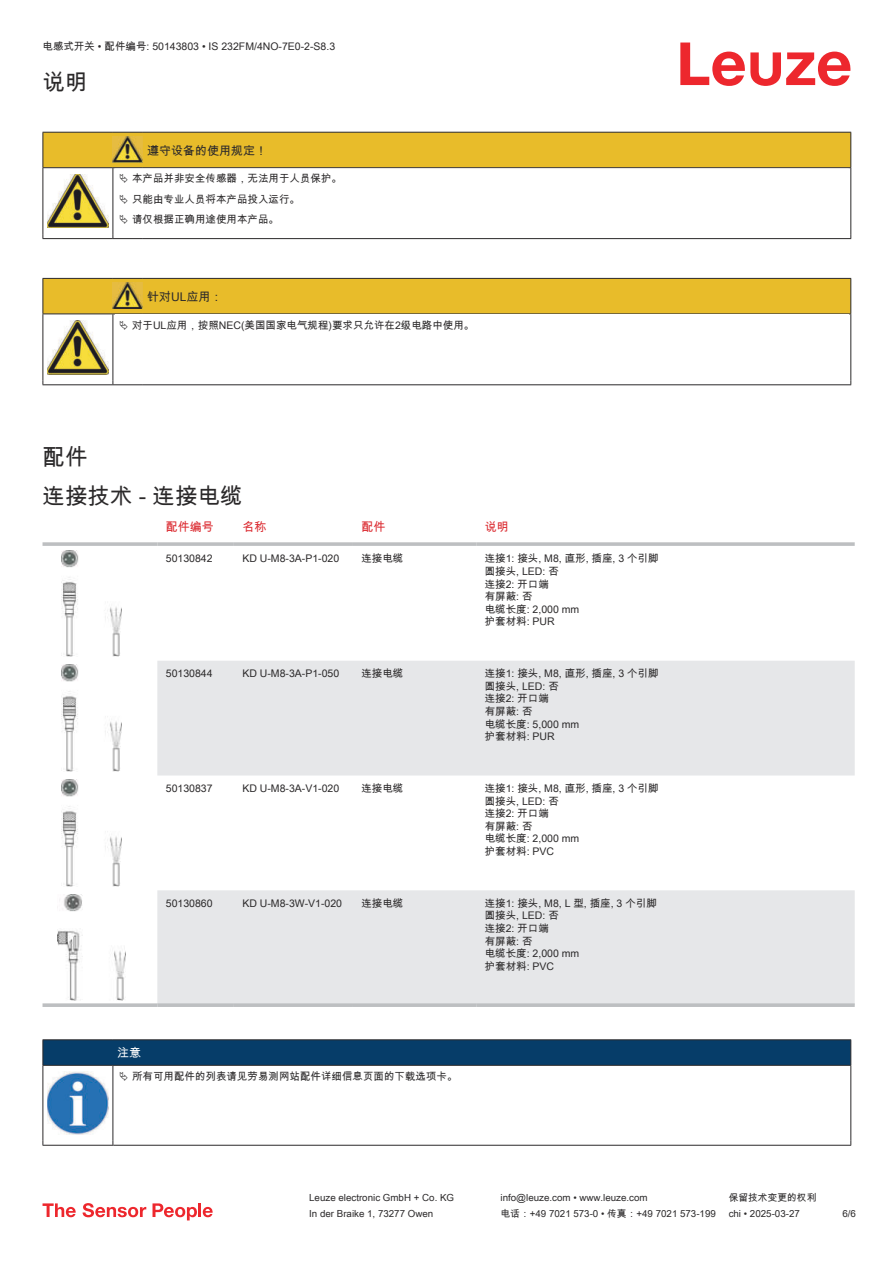
<style>
.page{position:relative;width:893px;height:1263px;background:#fff}
.page>*{position:absolute;margin:0;border:0;box-sizing:border-box;transform-origin:0 0}
.t1{font:22.5px/38.7px "Arial Unicode MS";color:#2b292a}
.t2{font:12px "Arial Unicode MS";color:#2b292a}
.t3{font:12px "Arial Unicode MS";color:#db2a30}
.t4{font:12px "Arial Unicode MS";color:#fff}
.t5{font:10.5px/12.6px "Arial Unicode MS";color:#2b292a}
.t6{font:9.75px "Arial Unicode MS";color:#2b292a}
</style>
<div class="page">
<svg style="left:680px;top:43px;width:170px;height:43px"></svg>
<svg style="left:157px;top:661px;width:698px;height:342px;fill:#e6e7e9"></svg>
<svg style="left:43px;top:542px;width:114px;height:4px"></svg>
<svg style="left:157px;top:542px;width:77px;height:4px"></svg>
<svg style="left:234px;top:542px;width:119px;height:4px"></svg>
<svg style="left:353px;top:542px;width:123px;height:4px"></svg>
<svg style="left:476px;top:542px;width:379px;height:4px;background:#c3c5c7"></svg>
<svg style="left:43px;top:1003px;width:114px;height:4px"></svg>
<svg style="left:157px;top:1003px;width:77px;height:4px"></svg>
<svg style="left:234px;top:1003px;width:119px;height:4px"></svg>
<svg style="left:353px;top:1003px;width:123px;height:4px"></svg>
<svg style="left:476px;top:1003px;width:379px;height:4px;background:#c1c3c5"></svg>
<img style="left:61px;top:550px;width:61px;height:106px">
<img style="left:61px;top:665px;width:61px;height:106px">
<img style="left:61px;top:780px;width:61px;height:106px">
<img style="left:57px;top:894px;width:68px;height:107px">
<svg style="left:44px;top:1066px;width:806px;height:79px"></svg>
<hr style="left:43px;top:1039px;width:70px;height:1px;background:#2b292a">
<hr style="left:43px;top:1065px;width:70px;height:1px;background:#2b292a">
<hr style="left:113px;top:1039px;width:738px;height:1px;background:#2b292a">
<svg style="left:43px;top:1040px;width:808px;height:25px;background:#063c67"></svg>
<hr style="left:113px;top:1065px;width:738px;height:1px;background:#2b292a">
<hr style="left:43px;top:1066px;width:1px;height:75px;background:#2b292a">
<hr style="left:113px;top:1066px;width:1px;height:75px;background:#2b292a">
<hr style="left:850px;top:1066px;width:1px;height:75px;background:#2b292a">
<hr style="left:43px;top:1145px;width:70px;height:1px;background:#2b292a">
<hr style="left:113px;top:1145px;width:738px;height:1px;background:#2b292a">
<img style="left:47px;top:1072px;width:61px;height:62px">
<div style="left:115px;top:1066px;width:734px;height:20px;background:#fff"></div>
<svg style="left:43px;top:1203px;width:33px;height:14px"></svg>
<svg style="left:83px;top:1203px;width:63px;height:14px"></svg>
<svg style="left:153px;top:1203px;width:44px;height:17px"></svg>
<hr style="left:198px;top:1203px;width:3px;height:14px;background:#ed272d">
<svg style="left:203px;top:1207px;width:10px;height:10px"></svg>
<hr style="left:43px;top:238px;width:70px;height:1px;background:#2b292a">
<hr style="left:113px;top:238px;width:30px;height:1px;background:#2b292a">
<hr style="left:143px;top:238px;width:708px;height:1px;background:#2b292a">
<div style="left:44px;top:279px;width:806px;height:34px;background:#e8bc2a"></div>
<hr style="left:43px;top:278px;width:70px;height:1px;background:#2b292a">
<hr style="left:43px;top:279px;width:1px;height:34px;background:#2b292a">
<hr style="left:43px;top:313px;width:70px;height:1px;background:#2b292a">
<hr style="left:113px;top:278px;width:30px;height:1px;background:#2b292a">
<hr style="left:113px;top:313px;width:30px;height:1px;background:#2b292a">
<hr style="left:143px;top:278px;width:708px;height:1px;background:#2b292a">
<hr style="left:850px;top:279px;width:1px;height:34px;background:#2b292a">
<hr style="left:143px;top:313px;width:708px;height:1px;background:#2b292a">
<hr style="left:43px;top:314px;width:1px;height:66px;background:#2b292a">
<hr style="left:113px;top:314px;width:1px;height:66px;background:#2b292a">
<hr style="left:850px;top:314px;width:1px;height:66px;background:#2b292a">
<hr style="left:43px;top:384px;width:70px;height:1px;background:#2b292a">
<hr style="left:113px;top:384px;width:30px;height:1px;background:#2b292a">
<hr style="left:143px;top:384px;width:708px;height:1px;background:#2b292a">
<img style="left:113px;top:283px;width:30px;height:26px">
<img style="left:47px;top:320px;width:61px;height:54px">
<svg style="left:43px;top:132px;width:808px;height:106px"></svg>
<p class="t5" style="left:43px;top:40px;width:294px">电感式开关 • 配件编号: 50143803 • IS 232FM/4NO-7E0-2-S8.3</p>
<h1 class="t1" style="left:43px;top:62px;width:46px">说明</h1>
<p class="t2" style="left:147px;top:142px;width:121px">遵守设备的使用规定！</p>
<p class="t5" style="left:132px;top:168px;width:211px;line-height:20.2px">本产品并非安全传感器，无法用于人员保护。只能由专业人员将本产品投入运行。<br>请仅根据正确用途使用本产品。</p>
<p class="t2" style="left:147px;top:288px;width:77px">针对UL应用：</p>
<p class="t5" style="left:132px;top:318px;width:344px">对于UL应用，按照NEC(美国国家电气规程)要求只允许在2级电路中使用。</p>
<h1 class="t1" style="left:43px;top:437px;width:202px">配件<br>连接技术 - 连接电缆</h1>
<p class="t3" style="left:166px;top:518px;width:49px">配件编号</p>
<p class="t3" style="left:242px;top:518px;width:25px">名称</p>
<p class="t3" style="left:361px;top:518px;width:25px">配件</p>
<p class="t3" style="left:485px;top:518px;width:25px">说明</p>
<p class="t5" style="left:166px;top:552px;width:48px">50130842</p>
<p class="t5" style="left:242px;top:552px;width:98px">KD U-M8-3A-P1-020</p>
<p class="t5" style="left:361px;top:552px;width:43px">连接电缆</p>
<p class="t5" style="left:485px;top:552px;width:175px">连接1: 接头, M8, 直形, 插座, 3 个引脚圆接头, LED: 否<br>连接2: 开口端<br>有屏蔽: 否<br>电缆长度: 2,000 mm<br>护套材料: PUR</p>
<p class="t5" style="left:166px;top:667px;width:48px">50130844</p>
<p class="t5" style="left:242px;top:667px;width:98px">KD U-M8-3A-P1-050</p>
<p class="t5" style="left:361px;top:667px;width:43px">连接电缆</p>
<p class="t5" style="left:485px;top:667px;width:175px">连接1: 接头, M8, 直形, 插座, 3 个引脚圆接头, LED: 否<br>连接2: 开口端<br>有屏蔽: 否<br>电缆长度: 5,000 mm<br>护套材料: PUR</p>
<p class="t5" style="left:166px;top:782px;width:48px">50130837</p>
<p class="t5" style="left:242px;top:782px;width:98px">KD U-M8-3A-V1-020</p>
<p class="t5" style="left:361px;top:782px;width:43px">连接电缆</p>
<p class="t5" style="left:485px;top:782px;width:175px">连接1: 接头, M8, 直形, 插座, 3 个引脚圆接头, LED: 否<br>连接2: 开口端<br>有屏蔽: 否<br>电缆长度: 2,000 mm<br>护套材料: PVC</p>
<p class="t5" style="left:166px;top:896px;width:48px">50130860</p>
<p class="t5" style="left:242px;top:896px;width:101px">KD U-M8-3W-V1-020</p>
<p class="t5" style="left:361px;top:896px;width:43px">连接电缆</p>
<p class="t5" style="left:485px;top:896px;width:174px">连接1: 接头, M8, L 型, 插座, 3 个引脚圆接头, LED: 否<br>连接2: 开口端<br>有屏蔽: 否<br>电缆长度: 2,000 mm<br>护套材料: PVC</p>
<p class="t4" style="left:117px;top:1044px;width:25px">注意</p>
<p class="t5" style="left:132px;top:1070px;width:327px">所有可用配件的列表请见劳易测网站配件详细信息页面的下载选项卡。</p>
<p class="t6" style="left:309px;top:1191px;width:146px">Leuze electronic GmbH + Co. KG</p>
<p class="t6" style="left:501px;top:1191px;width:149px">info@leuze.com • www.leuze.com</p>
<p class="t6" style="left:729px;top:1191px;width:89px">保留技术变更的权利</p>
<p class="t6" style="left:309px;top:1206px;width:126px">In der Braike 1, 73277 Owen</p>
<p class="t6" style="left:501px;top:1206px;width:217px">电话：+49 7021 573-0 • 传真：+49 7021 573-199</p>
<p class="t6" style="left:729px;top:1206px;width:73px">chi • 2025-03-27</p>
<p class="t6" style="left:842px;top:1206px;width:15px">6/6</p>
</div>
